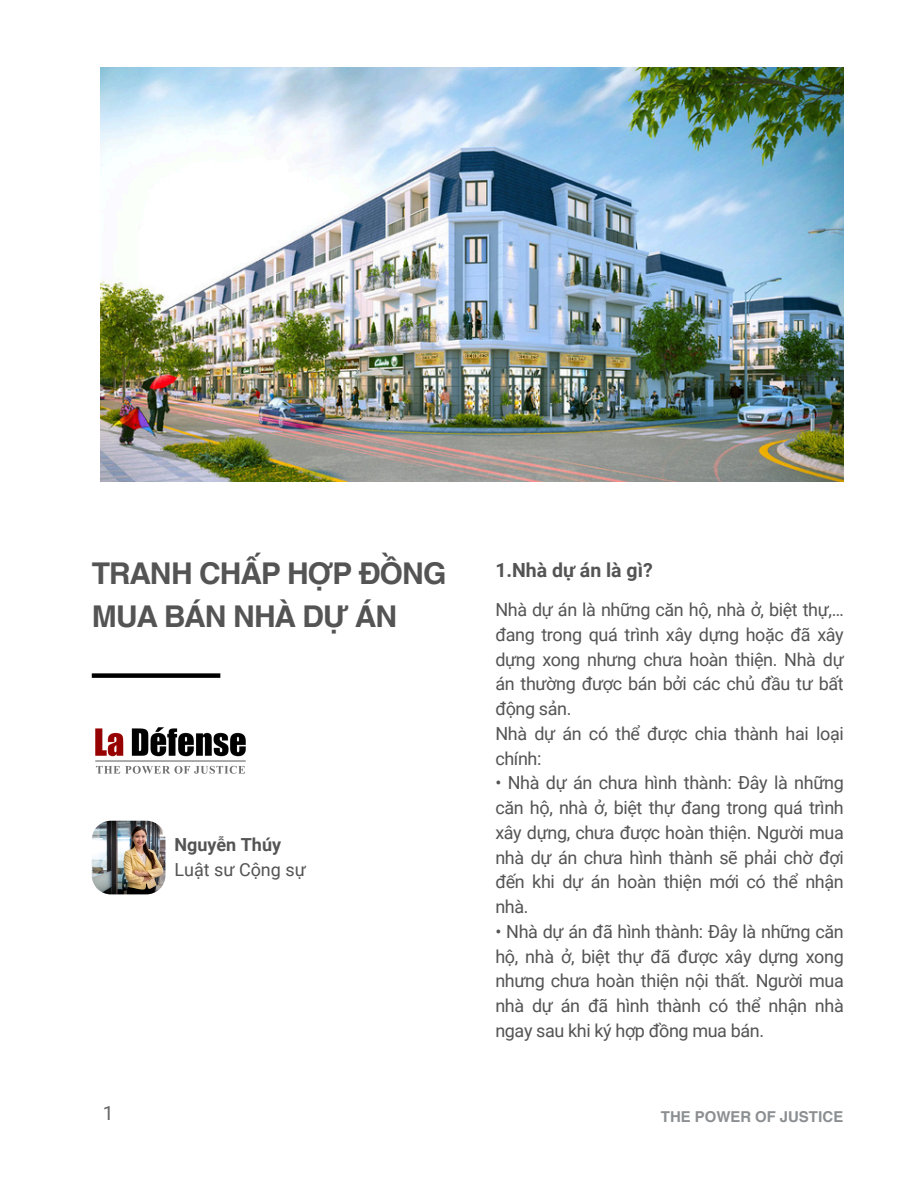
<style>
.page{position:relative;width:918px;height:1188px;background:#fff}
.page>*{position:absolute;margin:0;border:0;box-sizing:border-box;transform-origin:0 0}
.t1{font:700 30px/42.8px "Helvetica World";letter-spacing:-.03em;color:#545454}
.t2{font:700 19.5px "Roboto";color:#545454}
.t3{font:19.5px "Roboto";color:#666465}
.t4{font:18px/24.8px "Roboto";letter-spacing:-.02em;color:#545454;text-align:justify}
.t5{font:18px/24.8px "Roboto";color:#545454}
.t6{font:700 15px "Helvetica World";color:#8b8f92}
.s1{font-weight:700}
</style>
<div class="page">
<img style="left:91px;top:673px;width:155px;height:177px">
<div style="left:92px;top:673px;width:128px;height:5px;background:#000"></div>
<img style="left:92px;top:821px;width:73px;height:73px">
<img style="left:101px;top:68px;width:742px;height:414px">
<p class="t1" style="left:92px;top:549px;width:356px">TRANH CHẤP HỢP ĐỒNG<br>MUA BÁN NHÀ DỰ ÁN</p>
<h3 class="t5" style="left:174px;top:832px;width:133px"><span class="s1">Nguyễn Thúy<br></span>Luật sư Cộng sự</h3>
<h2 class="t2" style="left:495px;top:559px;width:159px">1.Nhà dự án là gì?</h2>
<h3 class="t4" style="left:495px;top:597px;width:350px;text-align:left">Nhà dự án là những căn hộ, nhà ở, biệt thự,… đang trong quá trình xây dựng hoặc đã xây dựng xong nhưng chưa hoàn thiện. Nhà dự án thường được bán bởi các chủ đầu tư bất động sản.<br>Nhà dự án có thể được chia thành hai loại chính:</h3>
<h3 class="t4" style="left:495px;top:771px;width:350px">• Nhà dự án chưa hình thành: Đây là những căn hộ, nhà ở, biệt thự đang trong quá trình xây dựng, chưa được hoàn thiện. Người mua nhà dự án chưa hình thành sẽ phải chờ đợi đến khi dự án hoàn thiện mới có thể nhận nhà.</h3>
<h3 class="t4" style="left:495px;top:919px;width:350px">• Nhà dự án đã hình thành: Đây là những căn hộ, nhà ở, biệt thự đã được xây dựng xong nhưng chưa hoàn thiện nội thất. Người mua nhà dự án đã hình thành có thể nhận nhà ngay sau khi ký hợp đồng mua bán.</h3>
<p class="t3" style="left:103px;top:1102px;width:12px">1</p>
<p class="t6" style="left:661px;top:1104px;width:184px">THE POWER OF JUSTICE</p>
</div>
